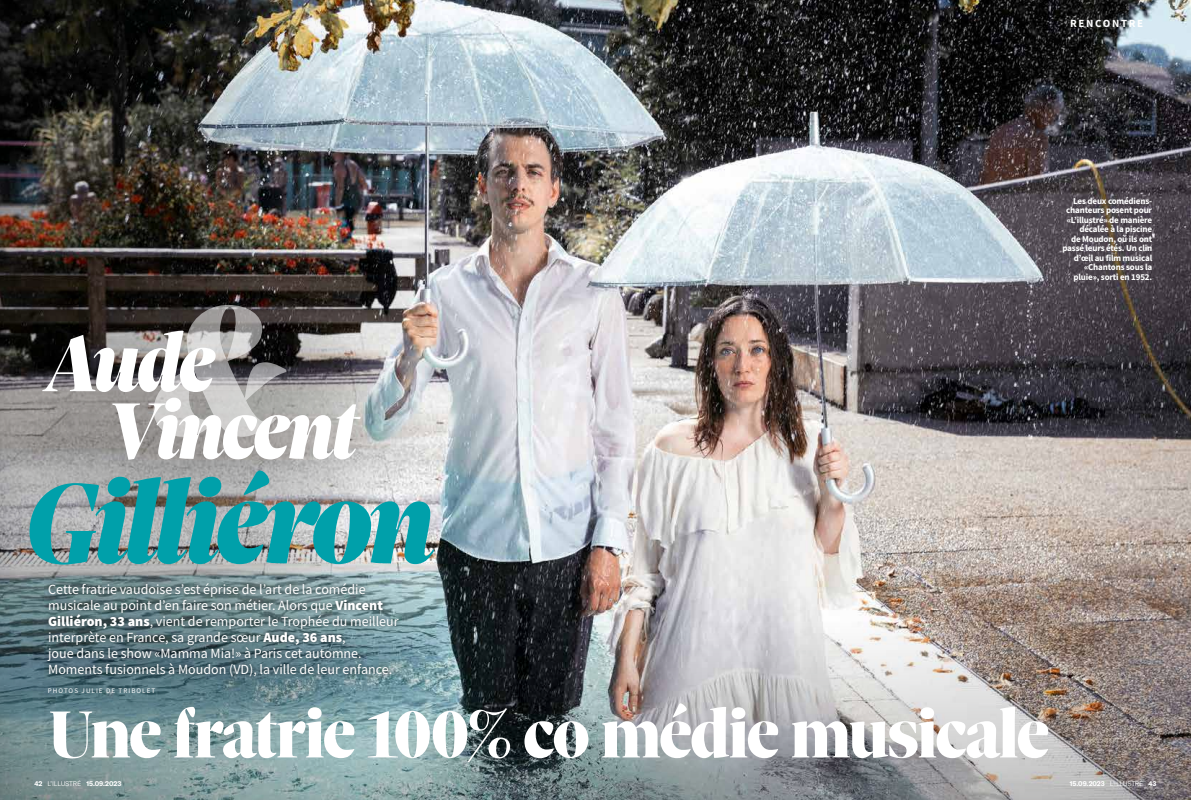
<style>
.page{position:relative;width:1191px;height:800px;background:#fff}
.page>*{position:absolute;margin:0;border:0;box-sizing:border-box;transform-origin:0 0}
.t1{font:italic 900 197px "Sole Serif Big Display";color:#fff}
.t2{font:italic 900 122.3px "Sole Serif Big Display";letter-spacing:-.04em;color:#00a0aa}
.t3{font:italic 900 86.4px/67.3px "Sole Serif Big Display";letter-spacing:-.04em;color:#fff}
.t4{font:900 72px "Sole Serif Big Display";letter-spacing:-.025em;color:#fff}
.t5{font:14px/16px "Source Sans Pro";color:#fff}
.t6{font:700 11px "Source Sans Pro";letter-spacing:.15em;color:#fff}
.t7{font:700 9px/9.5px "Source Sans Pro";letter-spacing:-.02em;color:#fff;text-align:right}
.t8{font:7px "Source Sans Pro";letter-spacing:.15em;color:#fff}
.t9{font:700 6.7px "GT America";letter-spacing:-.005em;color:#fff}
.s1{font-weight:900}
.s2{font-weight:300}
</style>
<div class="page">
<img style="left:463px;top:0;width:728px;height:566px">
<img style="left:0;top:0;width:463px;height:508px">
<img style="left:0;top:566px;width:1191px;height:233px">
<img style="left:0;top:508px;width:475px;height:253px">
<svg style="left:7px;top:302px;width:422px;height:248px;background:#918f8e"></svg>
<div style="left:43px;top:578px;width:360px;height:102px;background:#000;opacity:.75"></div>
<p class="t6" style="left:1070px;top:16px;width:75px">RENCONTRE</p>
<h1 class="t1" style="left:154px;top:243px;width:132px">&amp;</h1>
<h2 class="t2" style="left:26px;top:444px;width:411px">Gilliéron</h2>
<p class="t5" style="left:48px;top:581px;width:352px">Cette fratrie vaudoise s’est éprise de l’art de la comédie musicale au point d’en faire son métier. Alors que <span class="s1">Vincent Gilliéron, 33 ans</span>, vient de remporter le Trophée du meilleur interprète en France, sa grande sœur <span class="s1">Aude, 36 ans</span>,<br>joue dans le show «Mamma Mia!» à Paris cet automne.<br>Moments fusionnels à Moudon (VD), la ville de leur enfance.</p>
<h3 class="t3" style="left:108px;top:331px;width:251px;text-indent:-61px">Aude<br>Vincent</h3>
<p class="t8" style="left:48px;top:685px;width:109px">PHOTOS JULIE DE TRIBOLET</p>
<h3 class="t4" style="left:49px;top:679px;width:1002px">Une fratrie 100% co médie musicale</h3>
<p class="t7" style="left:1062px;top:196px;width:91px">Les deux comédiens&shy;chanteurs posent pour «L’illustré» de manière décalée à la piscine<br>de Moudon, où ils ont passé leurs étés. Un clin d’œil au film musical «Chantons sous la pluie», sorti en 1952.</p>
<p class="t9" style="left:35px;top:779px;width:88px">42 <span class="s2">L’ILLUSTRÉ</span> 15.09.2023</p>
<p class="t9" style="left:1069px;top:779px;width:88px">15.09.2023 <span class="s2">L’ILLUSTRÉ</span> 43</p>
</div>
